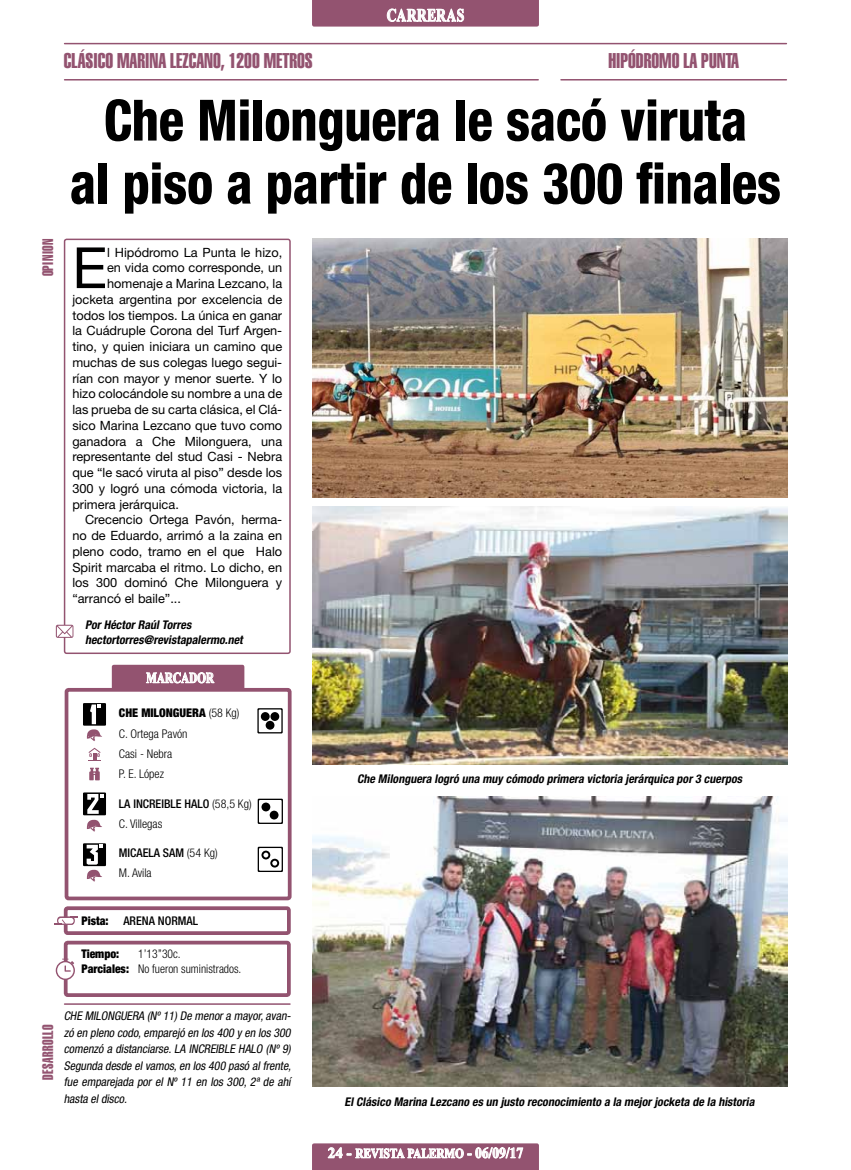
<style>
.page{position:relative;width:851px;height:1170px;background:#fff}
.page>*{position:absolute;margin:0;border:0;box-sizing:border-box;transform-origin:0 0}
.t1{font:800 condensed 57px/63px "Helvetica Neue LT Std";letter-spacing:-.005em;color:#000;text-align:center;scale:.92 1}
.t2{font:56.85px "Helvetica Neue LT Std";color:#000}
.t3{font:21px "Helvetica LT Std Extra Comp";color:#935370}
.t4{font:700 18px "Times New Roman";letter-spacing:.04em;color:#fff;scale:.75 1}
.t5{font:15px "Helvetica LT Std Extra Comp";letter-spacing:.025em;color:#935370}
.t6{font:700 15px "Times New Roman";letter-spacing:-.005em;color:#fff;scale:.75 1}
.t7{font:700 13.5px "Times New Roman";color:#fff;scale:.83 1}
.t8{font:12.75px "Helvetica Neue LT Std";color:#000}
.t9{font:italic condensed 12px/16.5px "Helvetica Neue LT Std";color:#000}
.t10{font:italic 700 condensed 12px/15px "Helvetica Neue LT Std";color:#000}
.t11{font:300 condensed 12px/20.2px "Helvetica Neue LT Std";color:#000}
.t12{font:900 condensed 12px/15px "Helvetica Neue LT Std";color:#000}
.t13{font:500 condensed 12px "Helvetica Neue LT Std";color:#000}
.s1{font-weight:900}
.s2{font-weight:500}
.s3{font-size:15px}
</style>
<div class="page">
<svg style="left:312px;top:1143px;width:227px;height:26px;background:#a6728a"></svg>
<svg style="left:312px;top:0;width:227px;height:27px;background:#9d637d"></svg>
<hr style="left:65px;top:79px;width:473px;height:1px;background:#935370">
<hr style="left:65px;top:43px;width:721px;height:1px;background:#935370">
<hr style="left:561px;top:79px;width:225px;height:1px;background:#935370">
<hr style="left:65px;top:1003px;width:225px;height:1px;background:#935370">
<div style="left:64px;top:238px;width:227px;height:416px;border:2px solid #935370;border-radius:2px"></div>
<svg style="left:56px;top:624px;width:17px;height:14px"></svg>
<div style="left:64px;top:940px;width:227px;height:56px;border:4px solid #935370;border-radius:2px"></div>
<div style="left:64px;top:906px;width:227px;height:28px;border:4px solid #935370;border-radius:2px"></div>
<svg style="left:55px;top:916px;width:22px;height:8px"></svg>
<svg style="left:56px;top:958px;width:19px;height:21px"></svg>
<div style="left:112px;top:664px;width:132px;height:26px;background:#935370;border-radius:2px"></div>
<div style="left:65px;top:688px;width:226px;height:212px;border:4px solid #935370;border-radius:2px"></div>
<svg style="left:86px;top:819px;width:16px;height:12px"></svg>
<div style="left:83px;top:703px;width:23px;height:22px;background:#000"></div>
<svg style="left:86px;top:704px;width:17px;height:37px"></svg>
<div style="left:83px;top:792px;width:23px;height:23px;background:#000"></div>
<svg style="left:87px;top:793px;width:16px;height:20px"></svg>
<div style="left:83px;top:843px;width:23px;height:23px;background:#000"></div>
<svg style="left:86px;top:844px;width:17px;height:37px"></svg>
<svg style="left:88px;top:747px;width:12px;height:13px"></svg>
<svg style="left:146px;top:672px;width:68px;height:11px"></svg>
<svg style="left:89px;top:767px;width:11px;height:14px"></svg>
<img style="left:312px;top:796px;width:475px;height:290px">
<img style="left:312px;top:238px;width:475px;height:259px">
<img style="left:312px;top:507px;width:475px;height:257px">
<svg style="left:257px;top:708px;width:25px;height:25px"></svg>
<div style="left:261px;top:712px;width:8px;height:8px;background:#000;border-radius:50%"></div>
<div style="left:270px;top:712px;width:9px;height:8px;background:#000;border-radius:50%"></div>
<svg style="left:265px;top:720px;width:9px;height:9px"></svg>
<svg style="left:258px;top:798px;width:25px;height:25px"></svg>
<div style="left:261px;top:802px;width:9px;height:9px;background:#000;border-radius:50%"></div>
<div style="left:270px;top:810px;width:8px;height:9px;background:#000;border-radius:50%"></div>
<svg style="left:258px;top:846px;width:25px;height:25px"></svg>
<h3 class="t4" style="left:386px;top:3px;width:105px">CARRERAS</h3>
<h3 class="t3" style="left:64px;top:48px;width:250px">CLÁSICO MARINA LEZCANO, 1200 METROS</h3>
<h3 class="t3" style="left:608px;top:48px;width:132px">HIPÓDROMO LA PUNTA</h3>
<p class="t5" style="left:39px;top:276px;width:39px;rotate:-90deg">OPINION</p>
<h1 class="t1" style="left:70px;top:88px;width:774px">Che Milonguera le sacó viruta<br>al piso a partir de los 300 finales</h1>
<h2 class="t2" style="left:72px;top:234px;width:36px">E</h2>
<p class="t8" style="left:107px;top:244px;width:177px">l Hipódromo La Punta le hizo,</p>
<p class="t8" style="left:107px;top:260px;width:177px">en vida como corresponde, un</p>
<p class="t8" style="left:107px;top:276px;width:177px">homenaje a Marina Lezcano, la</p>
<p class="t8" style="left:72px;top:292px;width:211px">jocketa argentina por excelencia de</p>
<p class="t8" style="left:72px;top:307px;width:211px">todos los tiempos. La única en ganar</p>
<p class="t8" style="left:72px;top:323px;width:211px">la Cuádruple Corona del Turf Argen-</p>
<p class="t8" style="left:72px;top:339px;width:211px">tino, y quien iniciara un camino que</p>
<p class="t8" style="left:72px;top:355px;width:211px">muchas de sus colegas luego segui-</p>
<p class="t8" style="left:72px;top:370px;width:211px">rían con mayor y menor suerte. Y lo</p>
<p class="t8" style="left:72px;top:386px;width:211px">hizo colocándole su nombre a una de</p>
<p class="t8" style="left:72px;top:402px;width:211px">las prueba de su carta clásica, el Clá-</p>
<p class="t8" style="left:72px;top:417px;width:211px">sico Marina Lezcano que tuvo como</p>
<p class="t8" style="left:72px;top:433px;width:211px">ganadora a Che Milonguera, una</p>
<p class="t8" style="left:72px;top:449px;width:211px">representante del stud Casi - Nebra</p>
<p class="t8" style="left:72px;top:465px;width:211px">que “le sacó viruta al piso” desde los</p>
<p class="t8" style="left:72px;top:480px;width:211px">300 y logró una cómoda victoria, la</p>
<p class="t8" style="left:72px;top:496px;width:108px">primera jerárquica.</p>
<p class="t8" style="left:85px;top:512px;width:199px">Crecencio Ortega Pavón, herma-</p>
<p class="t8" style="left:72px;top:528px;width:211px">no de Eduardo, arrimó a la zaina en</p>
<p class="t8" style="left:72px;top:543px;width:211px">pleno codo, tramo en el que Halo</p>
<p class="t8" style="left:72px;top:559px;width:211px">Spirit marcaba el ritmo. Lo dicho, en</p>
<p class="t8" style="left:72px;top:575px;width:211px">los 300 dominó Che Milonguera y</p>
<p class="t8" style="left:72px;top:591px;width:110px">“arrancó el baile”...</p>
<p class="t10" style="left:85px;top:617px;width:162px">PorHéctorRaúlTorres hectortorres@revistapalermo.net</p>
<p class="t6" style="left:146px;top:667px;width:92px">MARCADOR</p>
<p class="t11" style="left:119px;top:703px;width:122px"><span class="s1">CHE MILONGUERA</span> (58 Kg)<br>C. Ortega Pavón<br>Casi - Nebra<br>P. E. López</p>
<p class="t11" style="left:119px;top:793px;width:134px"><span class="s2">LA INCREIBLE HALO</span> (58,5 Kg)<br>C. Villegas</p>
<p class="t11" style="left:119px;top:842px;width:100px"><span class="s2">MICAELA SAM</span> (54 Kg)<br>M. Avila</p>
<p class="t10" style="left:357px;top:770px;width:389px">Che Milonguera logró una muy cómodo primera victoria jerárquica por3 cuerpos</p>
<p class="t13" style="left:123px;top:913px;width:76px">ARENA NORMAL</p>
<p class="t11" style="left:138px;top:945px;width:105px;line-height:15px">1’13’’30c.<br>No fueron suministrados.</p>
<p class="t12" style="left:81px;top:912px;width:29px">Pista:</p>
<p class="t12" style="left:81px;top:945px;width:49px">Tiempo:<br>Parciales:</p>
<p class="t5" style="left:39px;top:1079px;width:57px;rotate:-90deg">DESARROLLO</p>
<p class="t9" style="left:64px;top:1007px;width:231px">CHE MILONGUERA (Nº11) De menora mayor,avan&shy;zó en pleno codo,emparejó en los 400 y en los 300 comenzó a distanciarse.LA INCREIBLE HALO (Nº 9)<br>Segunda desde elvamos,en los 400 pasó alfrente, fue emparejada por el Nº 11 en los 300, 2ª de ahí hasta eldisco.</p>
<p class="t10" style="left:344px;top:1094px;width:414px">ElClásico Marina Lezcano es un justo reconocimiento a la mejorjocketa de la historia</p>
<p class="t7" style="left:328px;top:1143px;width:237px"><span class="s3">24 -</span> REVISTA PALERMO <span class="s3">- 06/09/17</span></p>
</div>
